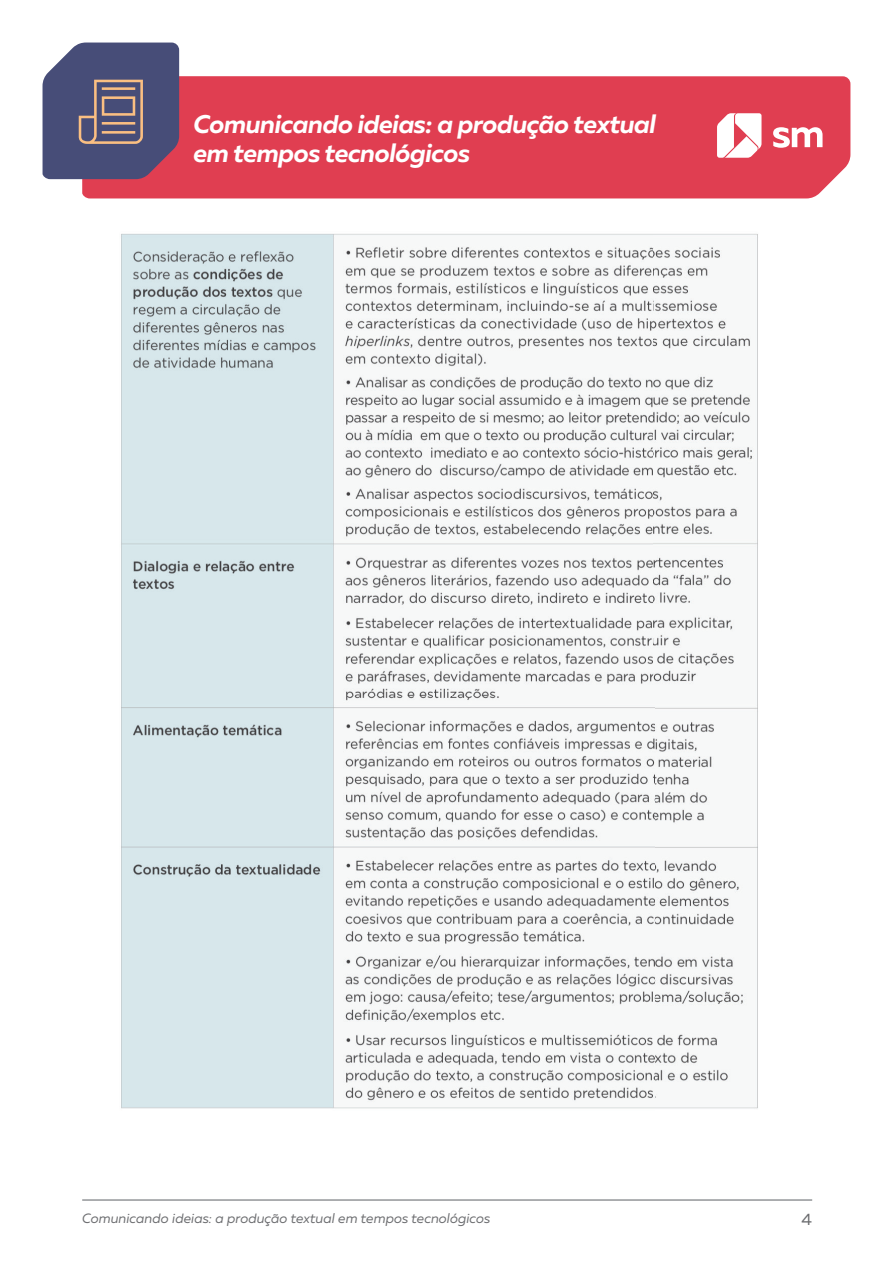
<style>
.page{position:relative;width:893px;height:1263px;background:#fff}
.page>*{position:absolute;margin:0;border:0;box-sizing:border-box;transform-origin:0 0}
.t1{font:italic 700 25.5px/28.5px "Muller";letter-spacing:-.02em;color:#fff}
.t2{font:16.5px "Muller";color:#6c6d70}
.t3{font:italic 13.5px "Muller";color:#6c6d70}
</style>
<div class="page">
<div style="left:82px;top:76px;width:768px;height:122px;background:#e03e51"></div>
<svg style="left:773px;top:127px;width:49px;height:21px"></svg>
<svg style="left:717px;top:113px;width:44px;height:45px"></svg>
<hr style="left:82px;top:1199px;width:730px;height:2px;background:#939598">
<img style="left:121px;top:233px;width:637px;height:876px">
<svg style="left:43px;top:43px;width:136px;height:136px"></svg>
<p class="t1" style="left:194px;top:110px;width:464px">Comunicando ideias: a produção textual em tempos tecnológicos</p>
<p class="t3" style="left:82px;top:1209px;width:410px">Comunicando ideias: a produção textual em tempos tecnológicos</p>
<p class="t2" style="left:801px;top:1209px;width:12px">4</p>
</div>
